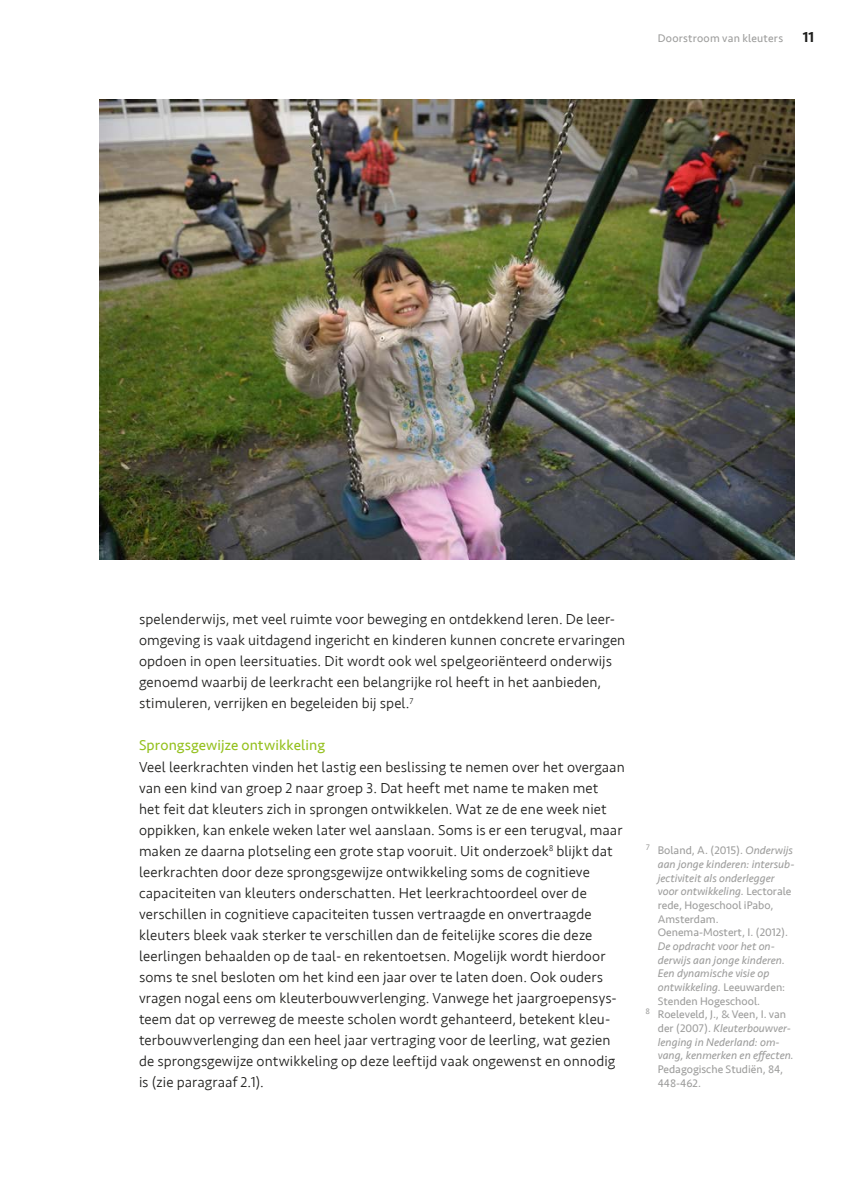
<style>
.page{position:relative;width:844px;height:1191px;background:#fff}
.page>*{position:absolute;margin:0;border:0;box-sizing:border-box;transform-origin:0 0}
._00_Broodtekst{font:300 14.88px/21px "Seravek";letter-spacing:.01em;color:#1d1d1b}
._04_Tussenkop_GROEN{font:14.88px "Seravek";letter-spacing:.005em;color:#95c11f}
.t1{font:500 14.88px "Seravek";color:#1d1d1b}
._07_Voetnoot{font:italic 11.38px/13.7px "Seravek";color:#9d9d9c}
._07_Voetnoot-2{font:11.38px/13.7px "Seravek";color:#9d9d9c}
._07_Voetnoot-3{font:11.38px "Seravek";letter-spacing:.02em;color:#9d9d9c}
.s1{font-style:normal}
.s2{font-style:italic}
</style>
<div class="page">
<img style="left:99px;top:99px;width:695px;height:461px">
<p class="_07_Voetnoot-3" style="left:657px;top:29px;width:127px">Doorstroom van kleuters</p>
<p class="t1" style="left:802px;top:27px;width:13px">11</p>
<p class="_00_Broodtekst" style="left:139px;top:609px;width:487px">spelenderwijs, met veel ruimte voor beweging en ontdekkend leren. De leer&shy;omgeving is vaak uitdagend ingericht en kinderen kunnen concrete ervaringen opdoen in open leersituaties. Dit wordt ook wel spelgeoriënteerd onderwijs genoemd waarbij de leerkracht een belangrijke rol heeft in het aanbieden, stimuleren, verrijken en begeleiden bij spel.<sup>7</sup></p>
<p class="_04_Tussenkop_GROEN" style="left:139px;top:734px;width:187px">Sprongsgewijze ontwikkeling</p>
<p class="_00_Broodtekst" style="left:139px;top:756px;width:487px">Veel leerkrachten vinden het lastig een beslissing te nemen over het overgaan van een kind van groep 2 naar groep 3. Dat heeft met name te maken met<br>het feit dat kleuters zich in sprongen ontwikkelen. Wat ze de ene week niet oppikken, kan enkele weken later wel aanslaan. Soms is er een terugval, maar maken ze daarna plotseling een grote stap vooruit. Uit onderzoek<sup>8</sup> blijkt dat leerkrachten door deze sprongsgewijze ontwikkeling soms de cognitieve capaciteiten van kleuters onderschatten. Het leerkrachtoordeel over de verschillen in cognitieve capaciteiten tussen vertraagde en onvertraagde kleuters bleek vaak sterker te verschillen dan de feitelijke scores die deze leerlingen behaalden op de taal- en rekentoetsen. Mogelijk wordt hierdoor soms te snel besloten om het kind een jaar over te laten doen. Ook ouders vragen nogal eens om kleuterbouwverlenging. Vanwege het jaargroepensys&shy;teem dat op verreweg de meeste scholen wordt gehanteerd, betekent kleu&shy;terbouwverlenging dan een heel jaar vertraging voor de leerling, wat gezien de sprongsgewijze ontwikkeling op deze leeftijd vaak ongewenst en onnodig is (zie paragraaf 2.1).</p>
<p class="_07_Voetnoot" style="left:657px;top:843px;width:138px;text-indent:-12px"><sup>7</sup> <span class="s1">Boland, A. (2015).</span> Onderwijs aan jonge kinderen: intersub&shy;jectiviteit als onderlegger voor ontwikkeling. <span class="s1">Lectorale rede, Hogeschool iPabo,<br>Amsterdam.<br>Oenema-Mostert, I. (2012).<br></span>De opdracht voor het on&shy;derwijs aan jonge kinderen.<br>Een dynamische visie op ontwikkeling. <span class="s1">Leeuwarden:<br>Stenden Hogeschool.</span></p>
<p class="_07_Voetnoot-2" style="left:657px;top:1007px;width:137px;text-indent:-12px"><sup>8</sup> Roeleveld, J., &amp; Veen, I. van der (2007). <span class="s2">Kleuterbouwver&shy;lenging in Nederland: om&shy;vang, kenmerken en effecten.<br></span>Pedagogische Studiën, 84,<br>448-462.</p>
</div>
